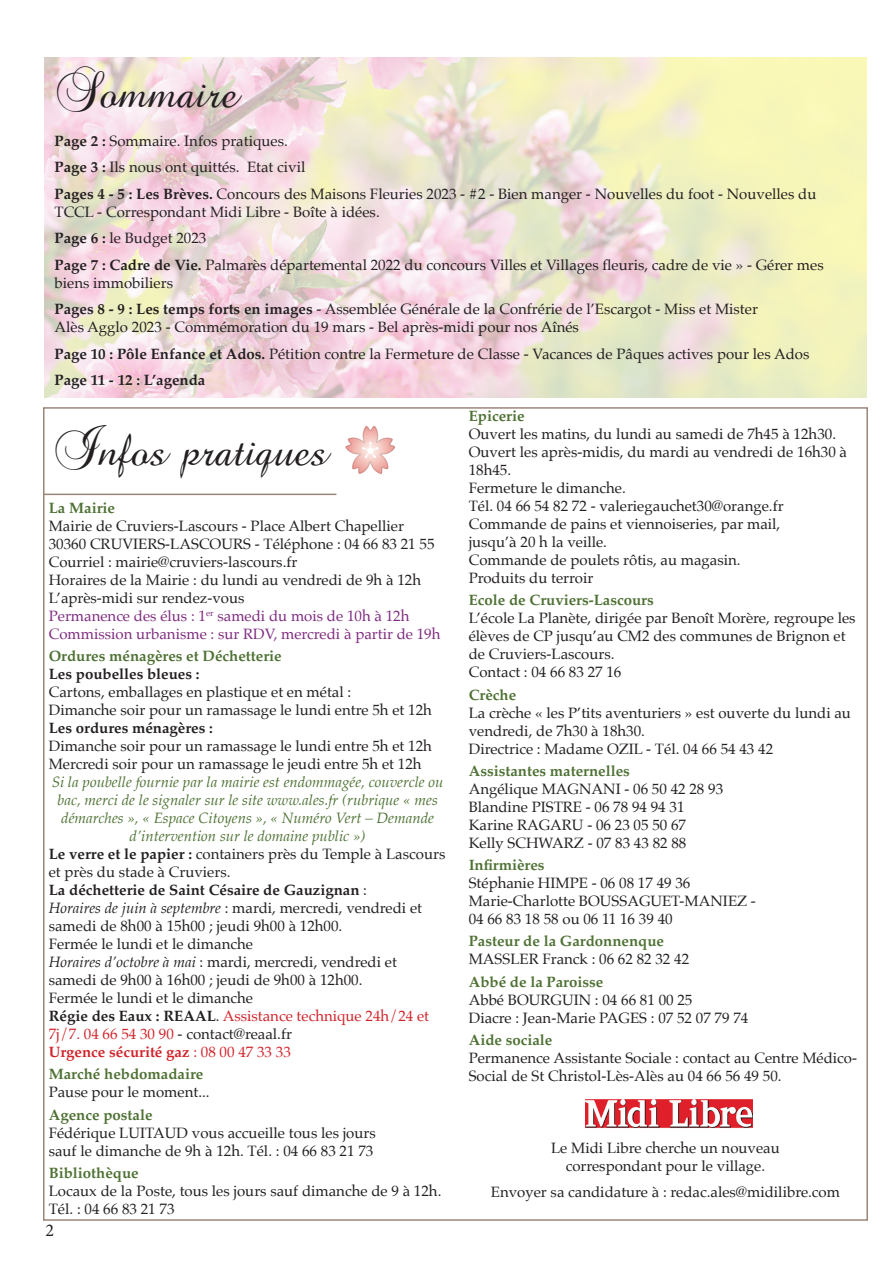
<style>
.page{position:relative;width:893px;height:1263px;background:#fff}
.page>*{position:absolute;margin:0;border:0;box-sizing:border-box;transform-origin:0 0}
.t1{font:45px "Brock Script";color:#231f20}
.t2{font:18px "Minion Pro";color:#231f20}
.t3{font:15px/18px "Palatino";color:#231f20}
.t4{font:700 15px "Palatino";color:#4e7133}
.t5{font:italic 15px "Palatino";color:#4e7133}
.t6{font:700 15px "Palatino";color:#231f20}
.t7{font:15px "Palatino";color:#d1232a}
.t8{font:700 15px "Palatino";color:#d1232a}
.s1{font-weight:700}
.s2{color:#7f2b80}
.s3{font-weight:400}
.s4{font-style:italic}
.s5{font-weight:700;color:#231f20}
.s6{color:#231f20}
.s7{color:#d1232a}
</style>
<div class="page">
<hr style="left:43px;top:494px;width:293px;height:1px;background:#9b8679">
<img style="left:585px;top:1099px;width:167px;height:29px">
<img style="left:44px;top:57px;width:823px;height:341px">
<h1 class="t1" style="left:54px;top:59px;width:185px">Sommaire</h1>
<p class="t3" style="left:54px;top:127px;width:763px;line-height:26.5px"><span class="s1">Page 2 :</span> Sommaire. Infos pratiques.<br><span class="s1">Page 3 :</span> Ils nous ont quittés. Etat civil<br><span class="s1">Pages 4 - 5 : Les Brèves.</span> Concours des Maisons Fleuries 2023 - #2 - Bien manger - Nouvelles du foot - Nouvelles du</p>
<p class="t3" style="left:54px;top:198px;width:771px;line-height:26.5px">TCCL - Correspondant Midi Libre - Boîte à idées.<br><span class="s1">Page 6 :</span> le Budget 2023<br><span class="s1">Page 7 : Cadre de Vie.</span> Palmarès départemental 2022 du concours Villes et Villages fleuris, cadre de vie » - Gérer mes</p>
<p class="t3" style="left:54px;top:269px;width:705px;line-height:26.5px">biens immobiliers<br><span class="s1">Pages 8 - 9 : Les temps forts en images</span> - Assemblée Générale de la Confrérie de l’Escargot - Miss et Mister</p>
<p class="t3" style="left:54px;top:314px;width:756px;line-height:26.5px">Alès Agglo 2023 - Commémoration du 19 mars - Bel après-midi pour nos Aînés<br><span class="s1">Page 10 : Pôle Enfance et Ados.</span> Pétition contre la Fermeture de Classe - Vacances de Pâques actives pour les Ados<br><span class="s1">Page 11 - 12 : L’agenda</span></p>
<h1 class="t1" style="left:53px;top:417px;width:276px">Infos pratiques</h1>
<p class="t4" style="left:49px;top:495px;width:68px">La Mairie</p>
<p class="t3" style="left:49px;top:517px;width:393px">Mairie de Cruviers-Lascours - Place Albert Chapellier 30360 CRUVIERS-LASCOURS - Téléphone : 04 66 83 21 55<br>Courriel : mairie@cruviers-lascours.fr<br>Horaires de la Mairie : du lundi au vendredi de 9h à 12h L’après-midi sur rendez-vous<br><span class="s2">Permanence des élus : 1</span><sup>er</sup> <span class="s2">samedi du mois de 10h à 12h Commission urbanisme : sur RDV, mercredi à partir de 19h</span></p>
<p class="t4" style="left:49px;top:643px;width:234px">Ordures ménagères et Déchetterie</p>
<p class="t6" style="left:49px;top:661px;width:152px">Les poubelles bleues :</p>
<p class="t3" style="left:49px;top:683px;width:385px">Cartons, emballages en plastique et en métal :<br>Dimanche soir pour un ramassage le lundi entre 5h et 12h</p>
<p class="t6" style="left:49px;top:715px;width:166px">Les ordures ménagères :</p>
<p class="t3" style="left:49px;top:737px;width:385px">Dimanche soir pour un ramassage le lundi entre 5h et 12h<br>Mercredi soir pour un ramassage le jeudi entre 5h et 12h</p>
<p class="t5" style="left:52px;top:769px;width:393px">Si la poubelle fournie par la mairie est endommagée, couvercle ou</p>
<p class="t5" style="left:57px;top:787px;width:382px">bac, merci de le signaler sur le site www.ales.fr (rubrique « mes</p>
<p class="t5" style="left:61px;top:805px;width:374px">démarches », « Espace Citoyens », « Numéro Vert – Demande</p>
<p class="t5" style="left:130px;top:823px;width:238px">d’intervention sur le domaine public »)</p>
<p class="t3" style="left:49px;top:845px;width:398px"><span class="s1">Le verre et le papier :</span> containers près du Temple à Lascours</p>
<p class="t3" style="left:49px;top:863px;width:183px">et près du stade à Cruviers.</p>
<p class="t6" style="left:49px;top:877px;width:320px">La déchetterie de Saint Césaire de Gauzignan <span class="s3">:</span></p>
<p class="t3" style="left:49px;top:899px;width:375px"><span class="s4">Horaires de juin à septembre</span> : mardi, mercredi, vendredi et</p>
<p class="t3" style="left:49px;top:917px;width:295px">samedi de 8h00 à 15h00 ; jeudi 9h00 à 12h00.</p>
<p class="t3" style="left:49px;top:935px;width:206px">Fermée le lundi et le dimanche</p>
<p class="t3" style="left:49px;top:953px;width:350px"><span class="s4">Horaires d’octobre à mai</span> : mardi, mercredi, vendredi et</p>
<p class="t3" style="left:49px;top:971px;width:315px">samedi de 9h00 à 16h00 ; jeudi de 9h00 à 12h00.</p>
<p class="t3" style="left:49px;top:989px;width:206px">Fermée le lundi et le dimanche</p>
<p class="t7" style="left:49px;top:1003px;width:382px"><span class="s5">Régie des Eaux : REAAL</span><span class="s6">.</span> Assistance technique 24h/24 et</p>
<p class="t3" style="left:49px;top:1025px;width:245px"><span class="s7">7j/7. 04 66 54 30 90</span> - contact@reaal.fr</p>
<p class="t8" style="left:49px;top:1039px;width:244px">Urgence sécurité gaz <span class="s3">: 08 00 47 33 33</span></p>
<p class="t4" style="left:49px;top:1061px;width:156px">Marché hebdomadaire</p>
<p class="t3" style="left:49px;top:1083px;width:162px">Pause pour le moment...</p>
<p class="t4" style="left:49px;top:1102px;width:105px">Agence postale</p>
<p class="t3" style="left:49px;top:1123px;width:329px">Fédérique LUITAUD vous accueille tous les jours sauf le dimanche de 9h à 12h. Tél. : 04 66 83 21 73</p>
<p class="t4" style="left:49px;top:1160px;width:91px">Bibliothèque</p>
<p class="t3" style="left:49px;top:1182px;width:394px">Locaux de la Poste, tous les jours sauf dimanche de 9 à 12h.<br>Tél. : 04 66 83 21 73</p>
<p class="t2" style="left:45px;top:1218px;width:10px">2</p>
<p class="t4" style="left:469px;top:403px;width:57px">Epicerie</p>
<p class="t3" style="left:469px;top:425px;width:380px">Ouvert les matins, du lundi au samedi de 7h45 à 12h30.<br>Ouvert les après-midis, du mardi au vendredi de 16h30 à 18h45.<br>Fermeture le dimanche.<br>Tél. 04 66 54 82 72 - valeriegauchet30@orange.fr Commande de pains et viennoiseries, par mail,<br>jusqu’à 20 h la veille.<br>Commande de poulets rôtis, au magasin.<br>Produits du terroir</p>
<p class="t4" style="left:469px;top:587px;width:186px">Ecole de Cruviers-Lascours</p>
<p class="t3" style="left:469px;top:609px;width:388px">L’école La Planète, dirigée par Benoît Morère, regroupe les élèves de CP jusqu’au CM2 des communes de Brignon et de Cruviers-Lascours.<br>Contact : 04 66 83 27 16</p>
<p class="t4" style="left:469px;top:682px;width:49px">Crèche</p>
<p class="t3" style="left:469px;top:703px;width:384px">La crèche « les P’tits aventuriers » est ouverte du lundi au vendredi, de 7h30 à 18h30.<br>Directrice : Madame OZIL - Tél. 04 66 54 43 42</p>
<p class="t4" style="left:469px;top:758px;width:163px">Assistantes maternelles</p>
<p class="t3" style="left:469px;top:779px;width:256px">Angélique MAGNANI - 06 50 42 28 93<br>Blandine PISTRE - 06 78 94 94 31<br>Karine RAGARU - 06 23 05 50 67<br>Kelly SCHWARZ - 07 83 43 82 88</p>
<p class="t4" style="left:469px;top:852px;width:77px">Infirmières</p>
<p class="t3" style="left:469px;top:874px;width:289px">Stéphanie HIMPE - 06 08 17 49 36<br>Marie-Charlotte BOUSSAGUET-MANIEZ -<br>04 66 83 18 58 ou 06 11 16 39 40</p>
<p class="t4" style="left:469px;top:928px;width:197px">Pasteur de la Gardonnenque</p>
<p class="t3" style="left:469px;top:950px;width:222px">MASSLER Franck : 06 62 82 32 42</p>
<p class="t4" style="left:469px;top:969px;width:136px">Abbé de la Paroisse</p>
<p class="t3" style="left:469px;top:990px;width:281px">Abbé BOURGUIN : 04 66 81 00 25<br>Diacre : Jean-Marie PAGES : 07 52 07 79 74</p>
<p class="t4" style="left:469px;top:1027px;width:85px">Aide sociale</p>
<p class="t3" style="left:469px;top:1048px;width:390px">Permanence Assistante Sociale : contact au Centre Médico-<br>Social de St Christol-Lès-Alès au 04 66 56 49 50.</p>
<p class="t3" style="left:551px;top:1138px;width:230px;text-align:center">Le Midi Libre cherche un nouveau correspondant pour le village.</p>
<p class="t3" style="left:491px;top:1183px;width:351px">Envoyer sa candidature à : redac.ales@midilibre.com</p>
</div>
